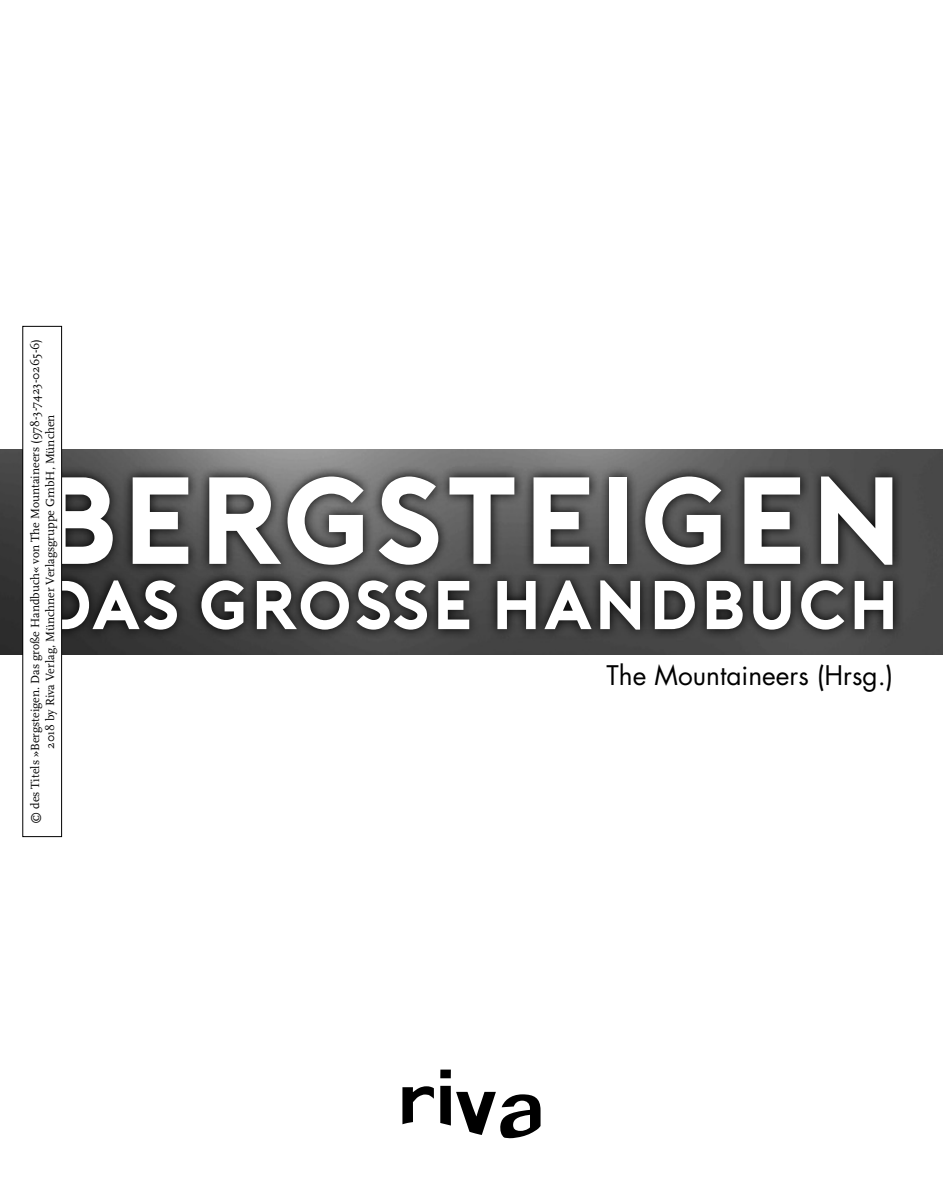
<style>
.page{position:relative;width:943px;height:1191px;background:#fff}
.page>*{position:absolute;margin:0;border:0;box-sizing:border-box;transform-origin:0 0}
.t1{font:123.55px "Porter Bold DEMO";color:#fff}
.t2{font:68.77px "Porter Bold DEMO";color:#fff}
.t3{font:26.25px "Futura";color:#000}
.t4{font:12.25px/14.9px "Scala Pro";color:#000;text-align:center}
</style>
<div class="page">
<img style="left:0;top:449px;width:943px;height:205px">
<svg style="left:62px;top:465px;width:841px;height:104px;background:#3a3a3a"></svg>
<svg style="left:62px;top:569px;width:841px;height:71px;background:#333"></svg>
<svg style="left:402px;top:1086px;width:32px;height:38px"></svg>
<svg style="left:440px;top:1069px;width:100px;height:69px"></svg>
<div style="left:23px;top:326px;width:39px;height:510px;background:#fff"></div>
<div style="left:22px;top:326px;width:40px;height:511px;border:1px solid #000"></div>
<p class="t4" style="left:28px;top:824px;width:487px;rotate:-90deg">© des Titels »Bergsteigen. Das große Handbuch« von The Mountaineers (978-3-7423-0265-6)<br>2018 by Riva Verlag, Münchner Verlagsgruppe GmbH, München</p>
<p class="t1" style="left:36px;top:456px;width:871px">BERGSTEIGEN</p>
<p class="t2" style="left:42px;top:569px;width:860px">DAS GROSSE HANDBUCH</p>
<p class="t3" style="left:606px;top:657px;width:288px">The Mountaineers (Hrsg.)</p>
</div>
